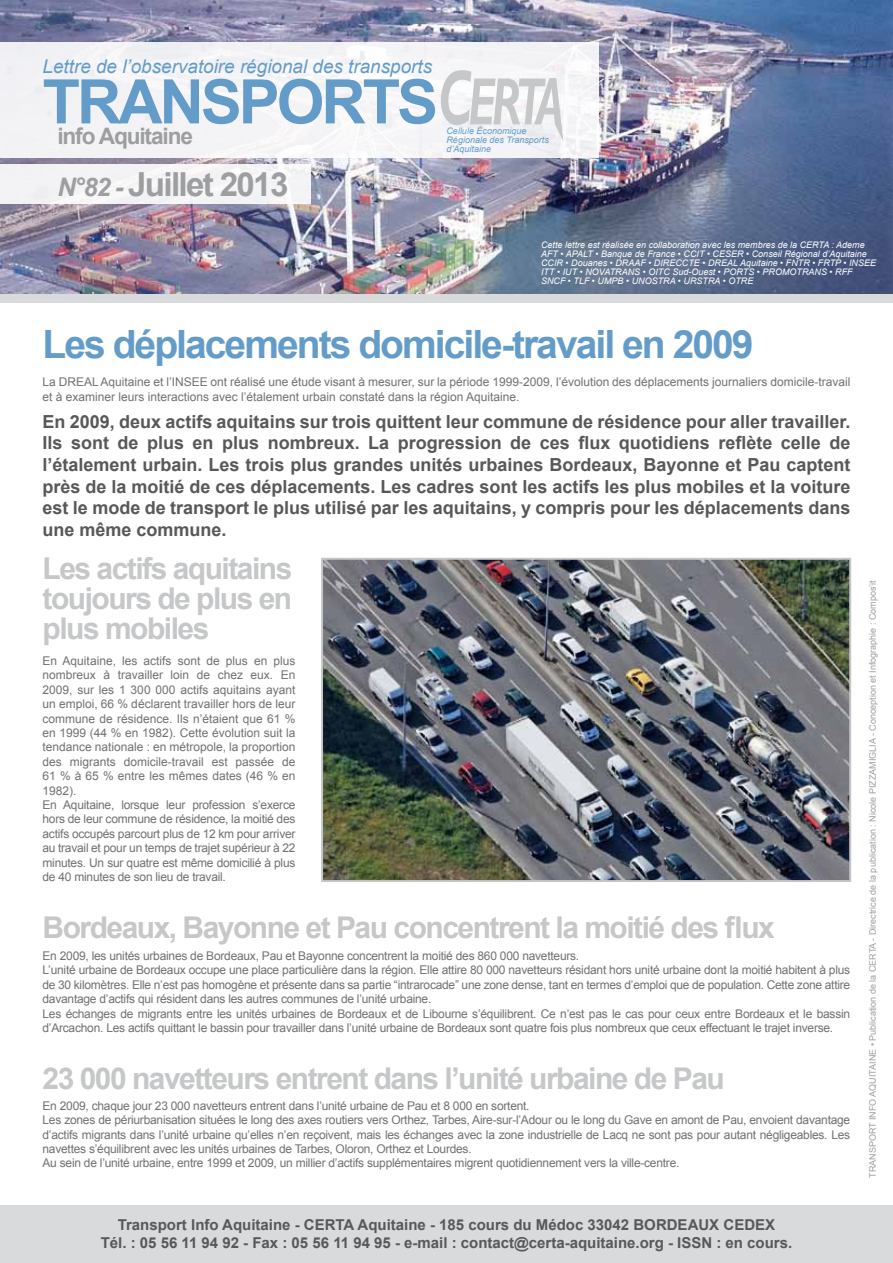
<style>
.page{position:relative;width:893px;height:1263px;background:#fff}
.page>*{position:absolute;margin:0;border:0;box-sizing:border-box;transform-origin:0 0}
.t1{font:700 61.5px "Arial";letter-spacing:-.05em;color:#639cc8}
.t2{font:700 39px "Arial";letter-spacing:-.05em;color:#639cc8}
.t3{font:700 33.15px "Arial";letter-spacing:-.05em;color:#9c9e9f}
.t4{font:700 30px/30px "Arial";letter-spacing:-.05em;color:#c6c7c8;text-align:justify}
.t5{font:700 22.65px "Arial";letter-spacing:-.05em;color:#9c9e9f}
.t6{font:italic 18.9px "Arial";color:#639cc8}
.t7{font:700 18px/21.6px "Arial";color:#58585a;text-align:justify}
.t8{font:700 15px/18px "Arial";color:#58585a;text-align:center}
.t9{font:12px/14.4px "Arial";letter-spacing:-.02em;color:#707172}
.t10{font:12px/14.4px "Arial";color:#707172}
.t11{font:italic 9px/9px "Arial";color:#fff}
.t12{font:9px "Arial";color:#9c9e9f}
.t13{font:italic 9px/9px "Arial";color:#639cc8}
.s1{font-style:italic;font-size:25.5px}
</style>
<div class="page">
<div style="left:0;top:282px;width:893px;height:21px;background:#d9dadb"></div>
<div style="left:0;top:1205px;width:893px;height:58px;background:#d9dadb"></div>
<img style="left:0;top:0;width:893px;height:293px">
<div style="left:0;top:43px;width:598px;height:115px;background:#f4f3f5"></div>
<div style="left:0;top:165px;width:310px;height:39px;background:#f3f3f5"></div>
<svg style="left:441px;top:70px;width:122px;height:71px"></svg>
<img style="left:324px;top:561px;width:524px;height:318px">
<div style="left:321px;top:558px;width:530px;height:324px;border:2px solid #c6c7c8"></div>
<h3 class="t6" style="left:43px;top:55px;width:391px">Lettre de l’observatoire régional des transports</h3>
<h1 class="t1" style="left:43px;top:67px;width:397px">TRANSPORTS</h1>
<h3 class="t5" style="left:57px;top:123px;width:137px">info Aquitaine</h3>
<h3 class="t3" style="left:57px;top:165px;width:233px"><span class="s1">N°82 -</span> Juillet 2013</h3>
<p class="t13" style="left:446px;top:126px;width:104px">Cellule Économique<br>Régionale des Transports d’Aquitaine</p>
<p class="t11" style="left:541px;top:240px;width:336px">Cette lettre est réalisée en collaboration avec les membres de la CERTA : Ademe AFT • APALT • Banque de France • CCIT • CESER • Conseil Régional d’Aquitaine CCIR • Douanes • DRAAF • DIRECCTE • DREAL Aquitaine • FNTR • FRTP • INSEE ITT • IUT • NOVATRANS • OITC Sud-Ouest • PORTS • PROMOTRANS • RFF SNCF • TLF • UMPB • UNOSTRA • URSTRA • OTRE</p>
<h2 class="t2" style="left:43px;top:322px;width:713px">Les déplacements domicile-travail en 2009</h2>
<p class="t10" style="left:43px;top:375px;width:809px">La DREAL Aquitaine et l’INSEE ont réalisé une étude visant à mesurer, sur la période 1999-2009, l’évolution des déplacements journaliers domicile-travail et à examiner leurs interactions avec l’étalement urbain constaté dans la région Aquitaine.</p>
<p class="t7" style="left:43px;top:411px;width:809px">En 2009, deux actifs aquitains sur trois quittent leur commune de résidence pour aller travailler.<br>Ils sont de plus en plus nombreux. La progression de ces flux quotidiens reflète celle de l’étalement urbain. Les trois plus grandes unités urbaines Bordeaux, Bayonne et Pau captent près de la moitié de ces déplacements. Les cadres sont les actifs les plus mobiles et la voiture est le mode de transport le plus utilisé par les aquitains, y compris pour les déplacements dans une même commune.</p>
<h3 class="t4" style="left:43px;top:553px;width:251px">Les actifs aquitains toujours de plus en plus mobiles</h3>
<p class="t10" style="left:43px;top:653px;width:254px">En Aquitaine, les actifs sont de plus en plus nombreux à travailler loin de chez eux. En 2009, sur les 1 300 000 actifs aquitains ayant un emploi, 66 % déclarent travailler hors de leur commune de résidence. Ils n’étaient que 61 % en 1999 (44 % en 1982). Cette évolution suit la tendance nationale : en métropole, la proportion des migrants domicile-travail est passée de 61 % à 65 % entre les mêmes dates (46 % en 1982).<br>En Aquitaine, lorsque leur profession s’exerce hors de leur commune de résidence, la moitié des actifs occupés parcourt plus de 12 km pour arriver au travail et pour un temps de trajet supérieur à 22 minutes. Un sur quatre est même domicilié à plus de 40 minutes de son lieu de travail.</p>
<h3 class="t4" style="left:43px;top:913px;width:734px">Bordeaux, Bayonne et Pau concentrent la moitié des flux</h3>
<p class="t9" style="left:43px;top:948px;width:809px">En 2009, les unités urbaines de Bordeaux, Pau et Bayonne concentrent la moitié des 860 000 navetteurs.<br>L’unité urbaine de Bordeaux occupe une place particulière dans la région. Elle attire 80 000 navetteurs résidant hors unité urbaine dont la moitié habitent à plus de 30 kilomètres. Elle n’est pas homogène et présente dans sa partie “intrarocade” une zone dense, tant en termes d’emploi que de population. Cette zone attire davantage d’actifs qui résident dans les autres communes de l’unité urbaine.<br>Les échanges de migrants entre les unités urbaines de Bordeaux et de Libourne s’équilibrent. Ce n’est pas le cas pour ceux entre Bordeaux et le bassin d’Arcachon. Les actifs quittant le bassin pour travailler dans l’unité urbaine de Bordeaux sont quatre fois plus nombreux que ceux effectuant le trajet inverse.</p>
<h3 class="t4" style="left:43px;top:1064px;width:684px">23 000 navetteurs entrent dans l’unité urbaine de Pau</h3>
<p class="t9" style="left:43px;top:1098px;width:809px">En 2009, chaque jour 23 000 navetteurs entrent dans l’unité urbaine de Pau et 8 000 en sortent.<br>Les zones de périurbanisation situées le long des axes routiers vers Orthez, Tarbes, Aire-sur-l’Adour ou le long du Gave en amont de Pau, envoient davantage d’actifs migrants dans l’unité urbaine qu’elles n’en reçoivent, mais les échanges avec la zone industrielle de Lacq ne sont pas pour autant négligeables. Les navettes s’équilibrent avec les unités urbaines de Tarbes, Oloron, Orthez et Lourdes.<br>Au sein de l’unité urbaine, entre 1999 et 2009, un millier d’actifs supplémentaires migrent quotidiennement vers la ville-centre.</p>
<p class="t8" style="left:101px;top:1216px;width:693px">Transport Info Aquitaine - CERTA Aquitaine - 185 cours du Médoc 33042 BORDEAUX CEDEX<br>Tél. : 05 56 11 94 92 - Fax : 05 56 11 94 95 - e-mail : contact@certa-aquitaine.org - ISSN : en cours.</p>
<p class="t12" style="left:868px;top:1178px;width:599px;rotate:-90deg">TRANSPORT INFO AQUITAINE • Publication de la CERTA - Directrice de la publication : Nicole PIZZAMIGLIA - Conception et Infographie : Compos’it</p>
</div>
